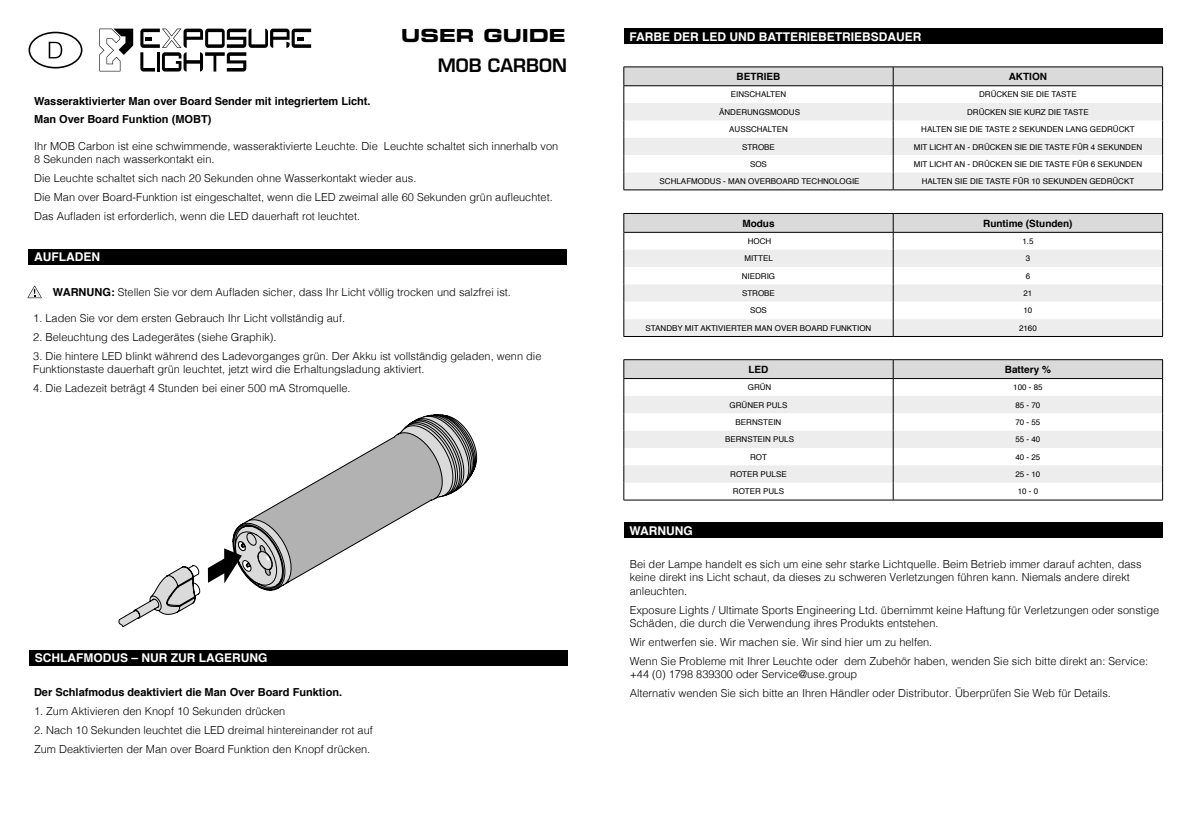
<style>
.page{position:relative;width:1191px;height:840px;background:#fff}
.page>*{position:absolute;margin:0;border:0;box-sizing:border-box;transform-origin:0 0}
.t1{font:18px "Eurostile LT Std Bold Ex 2";color:#000}
.t2{font:600 18px "Eurostile LT Std";color:#000}
.t3{font:700 12px "Helvetica";color:#fff}
.t4{font:300 11px/13.2px "Helvetica";color:#000}
.t5{font:700 11px/18.8px "Helvetica";color:#000}
.t6{font:700 10px "Helvetica";color:#000}
.t7{font:8px "Helvetica";color:#000}
.s1{font-weight:700}
</style>
<div class="page">
<div style="left:28px;top:249px;width:539px;height:15px;background:#000"></div>
<svg style="left:28px;top:285px;width:14px;height:13px"></svg>
<svg style="left:28px;top:32px;width:54px;height:36px"></svg>
<svg style="left:270px;top:29px;width:41px;height:19px"></svg>
<svg style="left:248px;top:29px;width:20px;height:19px"></svg>
<svg style="left:140px;top:29px;width:106px;height:42px"></svg>
<svg style="left:99px;top:29px;width:34px;height:42px"></svg>
<div style="left:624px;top:29px;width:538px;height:15px;background:#000"></div>
<hr style="left:893px;top:66px;width:269px;height:1px;background:#000">
<hr style="left:623px;top:66px;width:270px;height:1px;background:#000">
<svg style="left:623px;top:67px;width:540px;height:123px"></svg>
<hr style="left:623px;top:85px;width:270px;height:1px;background:#000">
<svg style="left:623px;top:213px;width:540px;height:123px"></svg>
<hr style="left:623px;top:336px;width:270px;height:1px;background:#000">
<hr style="left:893px;top:336px;width:269px;height:1px;background:#000">
<svg style="left:623px;top:359px;width:540px;height:140px"></svg>
<hr style="left:623px;top:499px;width:270px;height:1px;background:#000">
<hr style="left:893px;top:499px;width:269px;height:1px;background:#000">
<div style="left:624px;top:522px;width:538px;height:15px;background:#000"></div>
<div style="left:29px;top:649px;width:539px;height:16px;background:#000"></div>
<svg style="left:118px;top:565px;width:82px;height:62px"></svg>
<svg style="left:208px;top:414px;width:269px;height:177px"></svg>
<h1 class="t1" style="left:401px;top:23px;width:166px">USER GUIDE</h1>
<h1 class="t2" style="left:438px;top:54px;width:131px">MOB CARBON</h1>
<p class="t5" style="left:34px;top:91px;width:338px">Wasseraktivierter Man over Board Sender mit integriertem Licht.<br>Man Over Board Funktion (MOBT)</p>
<p class="t4" style="left:34px;top:138px;width:525px">Ihr MOB Carbon ist eine schwimmende, wasseraktivierte Leuchte. Die Leuchte schaltet sich innerhalb von<br>8 Sekunden nach wasserkontakt ein.</p>
<p class="t4" style="left:34px;top:168px;width:520px;line-height:18.8px">Die Leuchte schaltet sich nach 20 Sekunden ohne Wasserkontakt wieder aus.<br>Die Man over Board-Funktion ist eingeschaltet, wenn die LED zweimal alle 60 Sekunden grün aufleuchtet.<br>Das Aufladen ist erforderlich, wenn die LED dauerhaft rot leuchtet.</p>
<p class="t3" style="left:34px;top:247px;width:67px">AUFLADEN</p>
<p class="t4" style="left:53px;top:284px;width:459px"><span class="s1">WARNUNG:</span> Stellen Sie vor dem Aufladen sicher, dass Ihr Licht völlig trocken und salzfrei ist.</p>
<p class="t4" style="left:33px;top:310px;width:313px">1. Laden Sie vor dem ersten Gebrauch Ihr Licht vollständig auf.</p>
<p class="t4" style="left:33px;top:329px;width:245px">2. Beleuchtung des Ladegerätes (siehe Graphik).</p>
<p class="t4" style="left:33px;top:348px;width:509px">3. Die hintere LED blinkt während des Ladevorganges grün. Der Akku ist vollständig geladen, wenn die<br>Funktionstaste dauerhaft grün leuchtet, jetzt wird die Erhaltungsladung aktiviert.</p>
<p class="t4" style="left:33px;top:380px;width:319px">4. Die Ladezeit beträgt 4 Stunden bei einer 500 mA Stromquelle.</p>
<p class="t3" style="left:35px;top:647px;width:234px">SCHLAFMODUS – NUR ZUR LAGERUNG</p>
<p class="t5" style="left:34px;top:682px;width:310px">Der Schlafmodus deaktiviert die Man Over Board Funktion.</p>
<p class="t4" style="left:34px;top:703px;width:253px">1. Zum Aktivieren den Knopf 10 Sekunden drücken</p>
<p class="t4" style="left:34px;top:719px;width:340px;line-height:18.8px">2. Nach 10 Sekunden leuchtet die LED dreimal hintereinander rot auf<br>Zum Deaktivierten der Man over Board Funktion den Knopf drücken.</p>
<p class="t3" style="left:629px;top:27px;width:293px">FARBE DER LED UND BATTERIEBETRIEBSDAUER</p>
<p class="t6" style="left:736px;top:68px;width:45px">BETRIEB</p>
<p class="t6" style="left:1008px;top:68px;width:40px">AKTION</p>
<p class="t7" style="left:731px;top:88px;width:57px">EINSCHALTEN</p>
<p class="t7" style="left:979px;top:88px;width:99px">DRÜCKEN SIE DIE TASTE</p>
<p class="t7" style="left:719px;top:106px;width:82px">ÄNDERUNGSMODUS</p>
<p class="t7" style="left:967px;top:106px;width:123px">DRÜCKEN SIE KURZ DIE TASTE</p>
<p class="t7" style="left:729px;top:123px;width:60px">AUSSCHALTEN</p>
<p class="t7" style="left:921px;top:123px;width:215px">HALTEN SIE DIE TASTE 2 SEKUNDEN LANG GEDRÜCKT</p>
<p class="t7" style="left:742px;top:140px;width:34px">STROBE</p>
<p class="t7" style="left:913px;top:140px;width:230px">MIT LICHT AN - DRÜCKEN SIE DIE TASTE FÜR 4 SEKUNDEN</p>
<p class="t7" style="left:750px;top:158px;width:18px">SOS</p>
<p class="t7" style="left:913px;top:158px;width:230px">MIT LICHT AN - DRÜCKEN SIE DIE TASTE FÜR 6 SEKUNDEN</p>
<p class="t7" style="left:659px;top:175px;width:201px">SCHLAFMODUS - MAN OVERBOARD TECHNOLOGIE</p>
<p class="t7" style="left:921px;top:175px;width:214px">HALTEN SIE DIE TASTE FÜR 10 SEKUNDEN GEDRÜCKT</p>
<p class="t6" style="left:742px;top:215px;width:34px">Modus</p>
<p class="t6" style="left:983px;top:215px;width:91px">Runtime (Stunden)</p>
<p class="t7" style="left:748px;top:235px;width:25px">HOCH</p>
<p class="t7" style="left:1022px;top:235px;width:13px">1.5</p>
<p class="t7" style="left:744px;top:252px;width:30px">MITTEL</p>
<p class="t7" style="left:1025px;top:252px;width:6px">3</p>
<p class="t7" style="left:742px;top:269px;width:35px">NIEDRIG</p>
<p class="t7" style="left:1025px;top:269px;width:6px">6</p>
<p class="t7" style="left:742px;top:287px;width:34px">STROBE</p>
<p class="t7" style="left:1023px;top:287px;width:10px">21</p>
<p class="t7" style="left:750px;top:304px;width:18px">SOS</p>
<p class="t7" style="left:1023px;top:304px;width:10px">10</p>
<p class="t7" style="left:645px;top:321px;width:227px">STANDBY MIT AKTIVIERTER MAN OVER BOARD FUNKTION</p>
<p class="t7" style="left:1019px;top:321px;width:19px">2160</p>
<p class="t6" style="left:748px;top:361px;width:21px">LED</p>
<p class="t6" style="left:1004px;top:361px;width:48px">Battery %</p>
<p class="t7" style="left:748px;top:381px;width:25px">GRÜN</p>
<p class="t7" style="left:1013px;top:381px;width:31px">100 - 85</p>
<p class="t7" style="left:729px;top:398px;width:59px">GRÜNER PULS</p>
<p class="t7" style="left:1015px;top:398px;width:26px">85 - 70</p>
<p class="t7" style="left:735px;top:415px;width:47px">BERNSTEIN</p>
<p class="t7" style="left:1015px;top:415px;width:26px">70 - 55</p>
<p class="t7" style="left:725px;top:433px;width:70px">BERNSTEIN PULS</p>
<p class="t7" style="left:1015px;top:433px;width:26px">55 - 40</p>
<p class="t7" style="left:750px;top:450px;width:18px">ROT</p>
<p class="t7" style="left:1015px;top:450px;width:26px">40 - 25</p>
<p class="t7" style="left:730px;top:468px;width:58px">ROTER PULSE</p>
<p class="t7" style="left:1015px;top:468px;width:26px">25 - 10</p>
<p class="t7" style="left:733px;top:485px;width:53px">ROTER PULS</p>
<p class="t7" style="left:1017px;top:485px;width:22px">10 - 0</p>
<p class="t3" style="left:629px;top:520px;width:65px">WARNUNG</p>
<p class="t4" style="left:629px;top:556px;width:513px">Bei der Lampe handelt es sich um eine sehr starke Lichtquelle. Beim Betrieb immer darauf achten, dass keine direkt ins Licht schaut, da dieses zu schweren Verletzungen führen kann. Niemals andere direkt anleuchten.</p>
<p class="t4" style="left:629px;top:602px;width:531px">Exposure Lights / Ultimate Sports Engineering Ltd. übernimmt keine Haftung für Verletzungen oder sonstige<br>Schäden, die durch die Verwendung ihres Produkts entstehen.</p>
<p class="t4" style="left:629px;top:631px;width:520px;line-height:18.8px">Wir entwerfen sie. Wir machen sie. Wir sind hier um zu helfen.<br>Wenn Sie Probleme mit Ihrer Leuchte oder dem Zubehör haben, wenden Sie sich bitte direkt an: Service:</p>
<p class="t4" style="left:629px;top:663px;width:483px;line-height:18.8px">+44 (0) 1798 839300 oder Service@use.group<br>Alternativ wenden Sie sich bitte an Ihren Händler oder Distributor. Überprüfen Sie Web für Details.</p>
</div>
